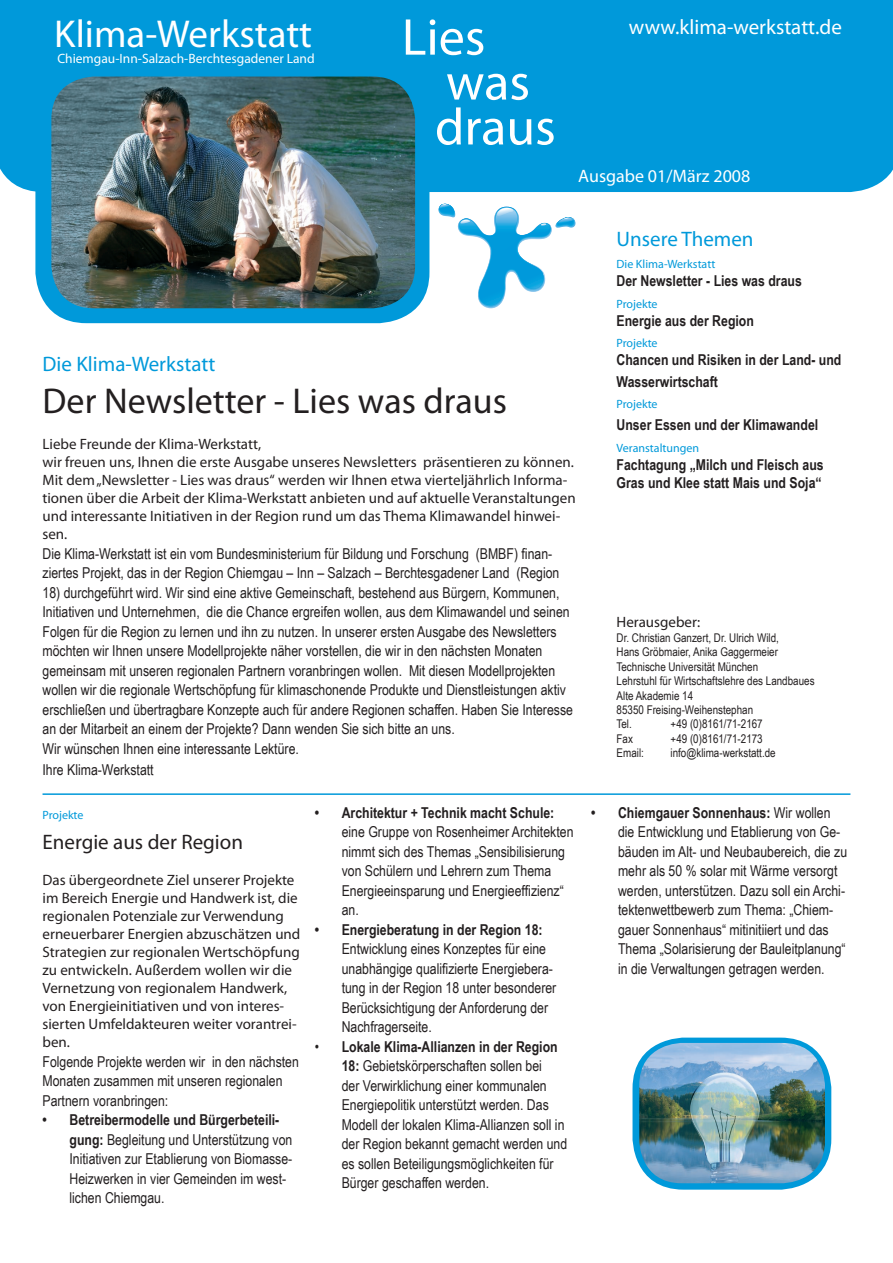
<style>
.page{position:relative;width:893px;height:1263px;background:#fff}
.page>*{position:absolute;margin:0;border:0;box-sizing:border-box;transform-origin:0 0}
.t1{font:52.2px/44.8px "Myriad Pro";color:#fff}
.t2{font:39px "Myriad Pro";color:#fff}
.t3{font:36px "Myriad Pro";color:#231f20}
.t4{font:21px "Myriad Pro";color:#0099da}
.t5{font:21px "Myriad Pro";color:#fff}
.t6{font:21px "Myriad Pro";color:#231f20}
.t7{font:18px "Myriad Pro";color:#fff}
.t8{font:15px/19.5px "Arial Narrow";color:#231f20}
.t9{font:15px/18px "Myriad Pro";color:#231f20}
.t10{font:700 15px/21.6px "Arial Narrow";color:#231f20}
.t11{font:13.5px "Myriad Pro";color:#fff}
.t12{font:12px/14.4px "Arial Narrow";color:#231f20}
.t13{font:12px "Myriad Pro";color:#0099da}
.s1{font-weight:700}
</style>
<div class="page">
<div style="left:0;top:0;width:893px;height:192px;background:#0099da"></div>
<div style="left:35px;top:64px;width:394px;height:259px;background:#0099da;border-radius:51px"></div>
<hr style="left:43px;top:793px;width:807px;height:2px;background:#0099da">
<img style="left:51px;top:77px;width:364px;height:231px">
<svg style="left:438px;top:204px;width:137px;height:104px"></svg>
<div style="left:632px;top:1037px;width:199px;height:152px;background:#0099da;border-radius:51px"></div>
<img style="left:639px;top:1043px;width:186px;height:140px">
<h2 class="t2" style="left:54px;top:10px;width:259px">Klima-Werkstatt</h2>
<p class="t11" style="left:57px;top:50px;width:259px">Chiemgau-Inn-Salzach-Berchtesgadener Land</p>
<h1 class="t1" style="left:435px;top:14px;width:122px;text-indent:-33px">Lies was draus</h1>
<h3 class="t5" style="left:629px;top:14px;width:214px">www.klima-werkstatt.de</h3>
<p class="t7" style="left:578px;top:165px;width:174px">Ausgabe 01/März 2008</p>
<h3 class="t4" style="left:43px;top:351px;width:174px">Die Klima-Werkstatt</h3>
<h3 class="t3" style="left:43px;top:379px;width:466px">Der Newsletter - Lies was draus</h3>
<p class="t9" style="left:43px;top:435px;width:535px">Liebe Freunde der Klima-Werkstatt,<br>wir freuen uns, Ihnen die erste Ausgabe unseres Newsletters präsentieren zu können.<br>Mit dem „Newsletter - Lies was draus“ werden wir Ihnen etwa vierteljährlich Informa&shy;tionen über die Arbeit der Klima-Werkstatt anbieten und auf aktuelle Veranstaltungen und interessante Initiativen in der Region rund um das Thema Klimawandel hinwei&shy;sen.</p>
<p class="t8" style="left:43px;top:543px;width:518px">Die Klima-Werkstatt ist ein vom Bundesministerium für Bildung und Forschung (BMBF) finan&shy;ziertes Projekt, das in der Region Chiemgau – Inn – Salzach – Berchtesgadener Land (Region</p>
<p class="t8" style="left:43px;top:582px;width:532px">18) durchgeführt wird. Wir sind eine aktive Gemeinschaft, bestehend aus Bürgern, Kommunen, Initiativen und Unternehmen, die die Chance ergreifen wollen, aus dem Klimawandel und seinen Folgen für die Region zu lernen und ihn zu nutzen. In unserer ersten Ausgabe des Newsletters möchten wir Ihnen unsere Modellprojekte näher vorstellen, die wir in den nächsten Monaten gemeinsam mit unseren regionalen Partnern voranbringen wollen. Mit diesen Modellprojekten wollen wir die regionale Wertschöpfung für klimaschonende Produkte und Dienstleistungen aktiv erschließen und übertragbare Konzepte auch für andere Regionen schaffen. Haben Sie Interesse an der Mitarbeit an einem der Projekte? Dann wenden Sie sich bitte an uns.<br>Wir wünschen Ihnen eine interessante Lektüre.</p>
<p class="t8" style="left:43px;top:759px;width:113px">Ihre Klima-Werkstatt</p>
<p class="t13" style="left:43px;top:808px;width:43px">Projekte</p>
<h3 class="t6" style="left:43px;top:829px;width:202px">Energie aus der Region</h3>
<p class="t9" style="left:43px;top:871px;width:259px">Das übergeordnete Ziel unserer Projekte im Bereich Energie und Handwerk ist, die regionalen Potenziale zur Verwendung erneuerbarer Energien abzuschätzen und Strategien zur regionalen Wertschöpfung zu entwickeln. Außerdem wollen wir die Vernetzung von regionalem Handwerk, von Energieinitiativen und von interes&shy;sierten Umfeldakteuren weiter vorantrei&shy;ben.</p>
<p class="t8" style="left:43px;top:1051px;width:258px">Folgende Projekte werden wir in den nächsten<br>Monaten zusammen mit unseren regionalen<br>Partnern voranbringen:</p>
<p class="t8" style="left:70px;top:1110px;width:224px;text-indent:-27px"><span class="s1">• Betreibermodelle und Bürgerbeteili&shy;gung:</span> Begleitung und Unterstützung von Initiativen zur Etablierung von Biomasse-Heizwerken in vier Gemeinden im west&shy;lichen Chiemgau.</p>
<p class="t10" style="left:315px;top:801px;width:241px">• Architektur + Technik macht Schule:</p>
<p class="t8" style="left:342px;top:822px;width:233px">eine Gruppe von Rosenheimer Architekten nimmt sich des Themas „Sensibilisierung von Schülern und Lehrern zum Thema<br>Energieeinsparung und Energieeffizienz“ an.</p>
<p class="t10" style="left:315px;top:918px;width:229px">• Energieberatung in der Region 18:</p>
<p class="t8" style="left:342px;top:939px;width:216px">Entwicklung eines Konzeptes für eine unabhängige qualifizierte Energiebera&shy;tung in der Region 18 unter besonderer Berücksichtigung der Anforderung der Nachfragerseite.</p>
<p class="t8" style="left:342px;top:1036px;width:227px;text-indent:-27px">• <span class="s1">Lokale Klima-Allianzen in der Region 18:</span> Gebietskörperschaften sollen bei<br>der Verwirklichung einer kommunalen Energiepolitik unterstützt werden. Das Modell der lokalen Klima-Allianzen soll in der Region bekannt gemacht werden und es sollen Beteiligungsmöglichkeiten für Bürger geschaffen werden.</p>
<h3 class="t4" style="left:617px;top:226px;width:139px">Unsere Themen</h3>
<p class="t13" style="left:617px;top:256px;width:100px">Die Klima-Werkstatt</p>
<p class="t10" style="left:617px;top:269px;width:187px">Der Newsletter - Lies was draus</p>
<p class="t13" style="left:617px;top:296px;width:43px">Projekte</p>
<p class="t10" style="left:617px;top:309px;width:139px">Energie aus der Region</p>
<p class="t13" style="left:617px;top:336px;width:43px">Projekte</p>
<p class="t10" style="left:617px;top:348px;width:226px">Chancen und Risiken in der Land- und<br>Wasserwirtschaft</p>
<p class="t13" style="left:617px;top:397px;width:43px">Projekte</p>
<p class="t10" style="left:617px;top:413px;width:203px">Unser Essen und der Klimawandel</p>
<p class="t13" style="left:617px;top:440px;width:84px">Veranstaltungen</p>
<p class="t10" style="left:617px;top:454px;width:209px;line-height:18px">Fachtagung „Milch und Fleisch aus<br>Gras und Klee statt Mais und Soja“</p>
<p class="t9" style="left:617px;top:613px;width:85px">Herausgeber:</p>
<p class="t12" style="left:617px;top:630px;width:199px">Dr. Christian Ganzert, Dr. Ulrich Wild,<br>Hans Gröbmaier, Anika Gaggermeier<br>Technische Universität München<br>Lehrstuhl für Wirtschaftslehre des Landbaues<br>Alte Akademie 14<br>85350 Freising-Weihenstephan<br>Tel.</p>
<p class="t12" style="left:671px;top:716px;width:94px">+49 (0)8161/71-2167</p>
<p class="t12" style="left:617px;top:731px;width:18px">Fax</p>
<p class="t12" style="left:671px;top:731px;width:94px">+49 (0)8161/71-2173</p>
<p class="t12" style="left:617px;top:745px;width:29px">Email:</p>
<p class="t12" style="left:671px;top:745px;width:107px">info@klima-werkstatt.de</p>
<p class="t8" style="left:618px;top:802px;width:231px;text-indent:-27px"><span class="s1">• Chiemgauer Sonnenhaus:</span> Wir wollen die Entwicklung und Etablierung von Ge&shy;bäuden im Alt- und Neubaubereich, die zu mehr als 50 % solar mit Wärme versorgt werden, unterstützen. Dazu soll ein Archi&shy;tektenwettbewerb zum Thema: „Chiem&shy;gauer Sonnenhaus“ mitinitiiert und das Thema „Solarisierung der Bauleitplanung“ in die Verwaltungen getragen werden.</p>
</div>
